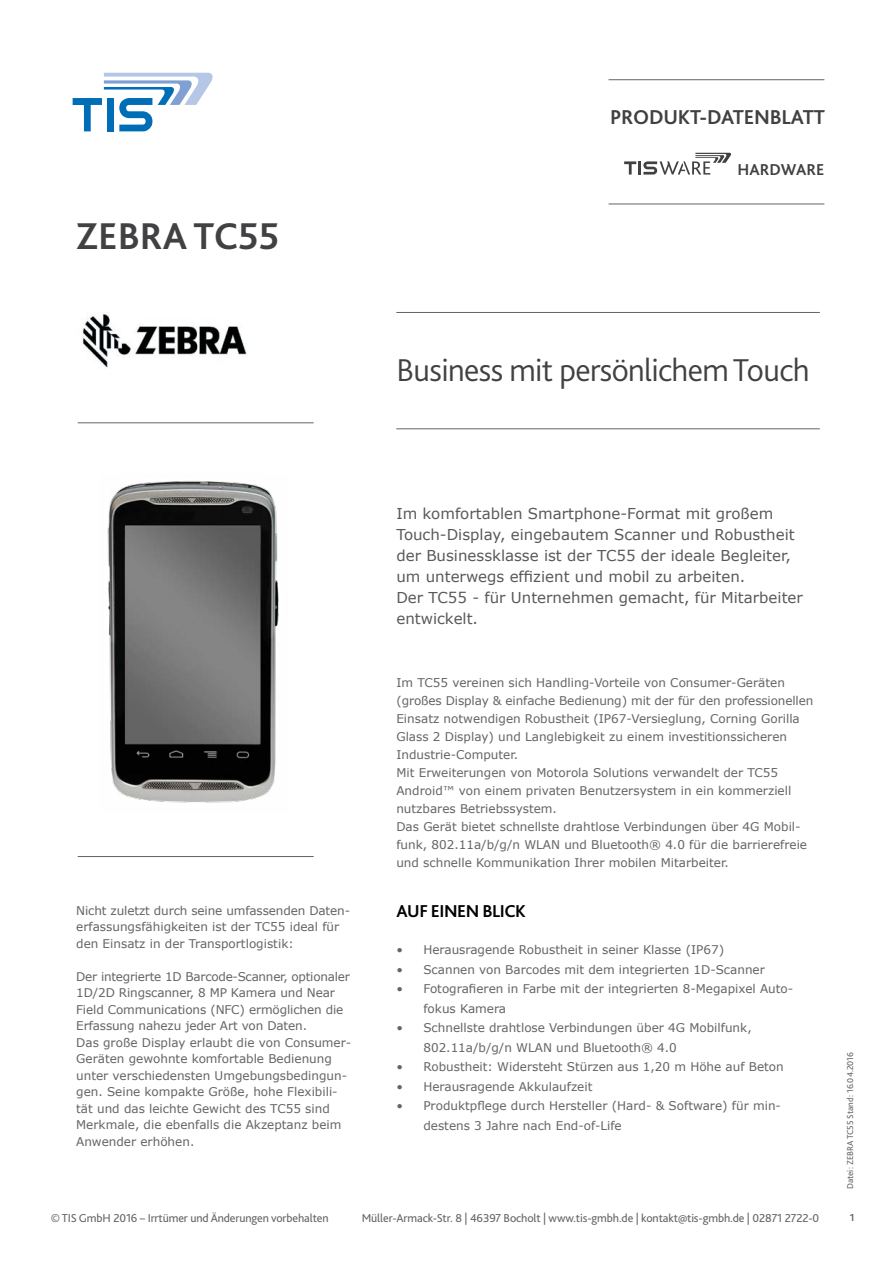
<style>
.page{position:relative;width:893px;height:1263px;background:#fff}
.page>*{position:absolute;margin:0;border:0;box-sizing:border-box;transform-origin:0 0}
.t1{font:700 39px "Bliss 2";color:#414042}
.t2{font:300 33px "Bliss 2";letter-spacing:-.02em;color:#414042}
.t3{font:700 21px "Bliss 2";letter-spacing:-.01em;color:#414042}
.t4{font:700 18px "Bliss 2";letter-spacing:-.025em;color:#000}
.t5{font:700 16.5px "Bliss 2";color:#414042}
.t6{font:15px/21px "Verdana";color:#58595b}
.t7{font:12px/16.5px "Verdana";color:#636466}
.t8{font:12px "Bliss 2";letter-spacing:-.01em;color:#636466}
.t9{font:700 10.5px "Bliss 2";color:#636466}
.t10{font:9px "Bliss 2";color:#636466}
</style>
<div class="page">
<svg style="left:624px;top:161px;width:12px;height:14px"></svg>
<hr style="left:638px;top:161px;width:3px;height:14px;background:#414042">
<svg style="left:643px;top:153px;width:88px;height:22px"></svg>
<svg style="left:73px;top:73px;width:140px;height:58px"></svg>
<hr style="left:609px;top:79px;width:215px;height:1px;background:#636466">
<hr style="left:609px;top:204px;width:215px;height:1px;background:#636466">
<hr style="left:78px;top:422px;width:236px;height:1px;background:#636466">
<hr style="left:396px;top:312px;width:424px;height:1px;background:#636466">
<hr style="left:78px;top:856px;width:236px;height:1px;background:#636466">
<hr style="left:396px;top:428px;width:424px;height:1px;background:#636466">
<img style="left:82px;top:314px;width:165px;height:54px">
<img style="left:107px;top:481px;width:172px;height:322px">
<h3 class="t3" style="left:610px;top:104px;width:216px">PRODUKT-DATENBLATT</h3>
<h1 class="t1" style="left:76px;top:212px;width:205px">ZEBRA TC55</h1>
<h3 class="t5" style="left:738px;top:159px;width:88px">HARDWARE</h3>
<h2 class="t2" style="left:397px;top:349px;width:414px">Business mit persönlichem Touch</h2>
<p class="t7" style="left:76px;top:902px;width:275px">Nicht zuletzt durch seine umfassenden Daten&shy;erfassungsfähigkeiten ist der TC55 ideal für den Einsatz in der Transportlogistik:</p>
<p class="t7" style="left:76px;top:968px;width:276px">Der integrierte 1D Barcode-Scanner, optionaler 1D/2D Ringscanner, 8 MP Kamera und Near Field Communications (NFC) ermöglichen die Erfassung nahezu jeder Art von Daten.<br>Das große Display erlaubt die von Consumer-Geräten gewohnte komfortable Bedienung unter verschiedensten Umgebungsbedingun&shy;gen. Seine kompakte Größe, hohe Flexibili&shy;tät und das leichte Gewicht des TC55 sind Merkmale, die ebenfalls die Akzeptanz beim Anwender erhöhen.</p>
<p class="t6" style="left:396px;top:503px;width:408px">Im komfortablen Smartphone-Format mit großem Touch-Display, eingebautem Scanner und Robustheit der Businessklasse ist der TC55 der ideale Begleiter, um unterwegs effizient und mobil zu arbeiten.<br>Der TC55 - für Unternehmen gemacht, für Mitarbeiter entwickelt.</p>
<p class="t7" style="left:396px;top:674px;width:418px;line-height:18px">Im TC55 vereinen sich Handling-Vorteile von Consumer-Geräten (großes Display &amp; einfache Bedienung) mit der für den professionellen Einsatz notwendigen Robustheit (IP67-Versieglung, Corning Gorilla Glass 2 Display) und Langlebigkeit zu einem investitionssicheren Industrie-Computer.<br>Mit Erweiterungen von Motorola Solutions verwandelt der TC55<br>Android™ von einem privaten Benutzersystem in ein kommerziell nutzbares Betriebssystem.<br>Das Gerät bietet schnellste drahtlose Verbindungen über 4G Mobil&shy;funk, 802.11a/b/g/n WLAN und Bluetooth® 4.0 für die barrierefreie und schnelle Kommunikation Ihrer mobilen Mitarbeiter.</p>
<h3 class="t4" style="left:396px;top:899px;width:131px">AUF EINEN BLICK</h3>
<p class="t7" style="left:396px;top:941px;width:329px">• Herausragende Robustheit in seiner Klasse (IP67)</p>
<p class="t7" style="left:396px;top:961px;width:370px">• Scannen von Barcodes mit dem integrierten 1D-Scanner</p>
<p class="t7" style="left:423px;top:979px;width:371px;line-height:19.5px;text-indent:-27px">• Fotografieren in Farbe mit der integrierten 8-Megapixel Auto&shy;fokus Kamera</p>
<p class="t7" style="left:423px;top:1018px;width:330px;line-height:19.5px;text-indent:-27px">• Schnellste drahtlose Verbindungen über 4G Mobilfunk,<br>802.11a/b/g/n WLAN und Bluetooth® 4.0</p>
<p class="t7" style="left:396px;top:1058px;width:389px">• Robustheit: Widersteht Stürzen aus 1,20 m Höhe auf Beton</p>
<p class="t7" style="left:396px;top:1078px;width:198px">• Herausragende Akkulaufzeit</p>
<p class="t7" style="left:423px;top:1096px;width:359px;line-height:19.5px;text-indent:-27px">• Produktpflege durch Hersteller (Hard- &amp; Software) für min&shy;destens 3 Jahre nach End-of-Life</p>
<p class="t10" style="left:844px;top:1189px;width:139px;rotate:-90deg">Datei: ZEBRA TC55 Stand: 16.04.2016</p>
<p class="t8" style="left:51px;top:1210px;width:279px">© TIS GmbH 2016 – Irrtümer und Änderungen vorbehalten</p>
<p class="t8" style="left:362px;top:1210px;width:459px">Müller-Armack-Str. 8 | 46397 Bocholt | www.tis-gmbh.de | kontakt@tis-gmbh.de | 02871 2722-0</p>
<p class="t9" style="left:850px;top:1211px;width:6px">1</p>
</div>
